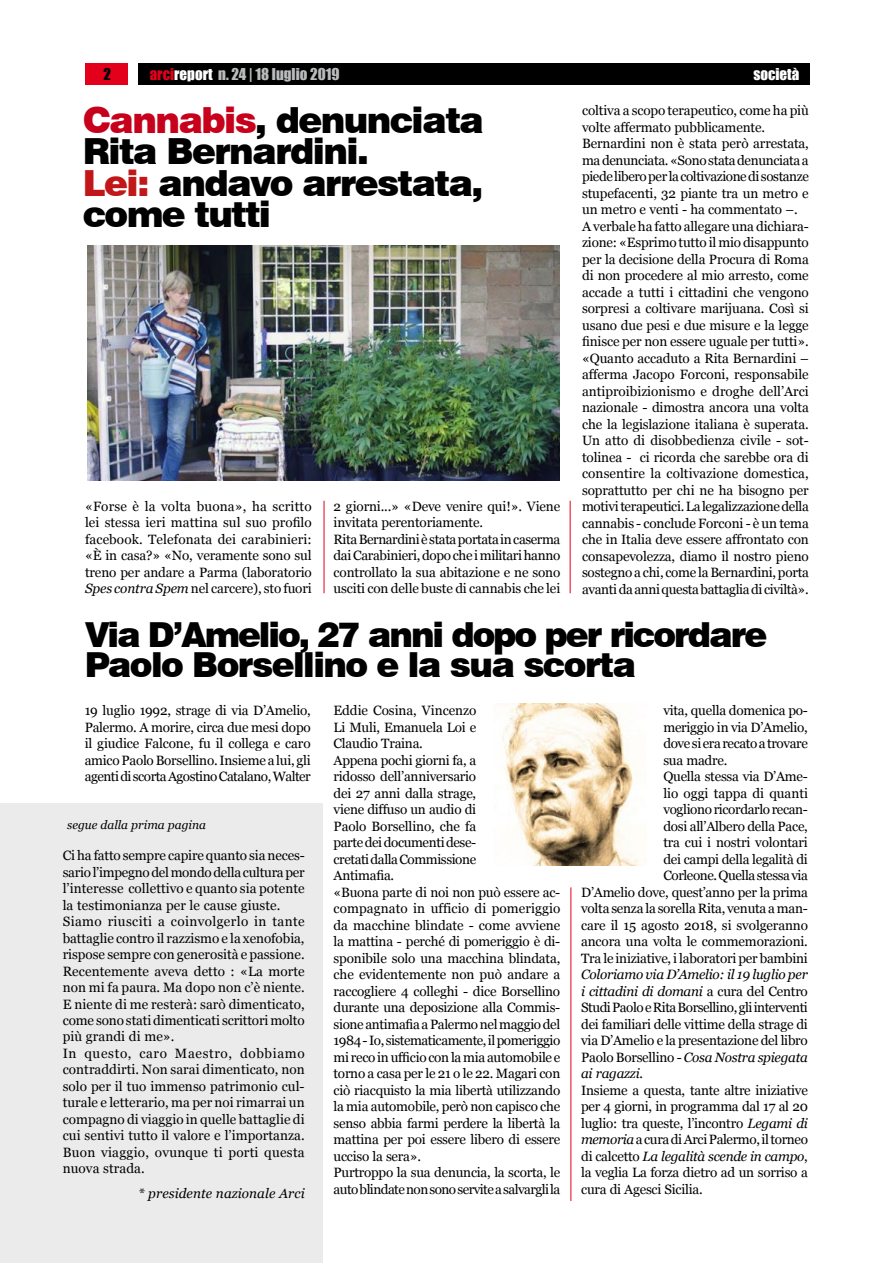
<style>
.page{position:relative;width:893px;height:1263px;background:#fff}
.page>*{position:absolute;margin:0;border:0;box-sizing:border-box;transform-origin:0 0}
.t1{font:900 36px/31.5px "Swiss 721 BT";letter-spacing:-.045em;color:#000}
.t2{font:900 34.5px/30px "Swiss 721 BT";letter-spacing:-.06em;color:#000}
.t3{font:15px "Impact";color:#b9bbbc}
.t4{font:15px "Impact";color:#fff}
.t5{font:15px "Impact";color:#000}
.t6{font:13.5px/16.5px "Georgia";letter-spacing:-.01em;color:#000;text-align:justify}
.t7{font:13.5px "Georgia";letter-spacing:-.03em;color:#000}
.t8{font:italic 13.5px "Georgia";letter-spacing:.005em;color:#000}
.t9{font:italic 12px "Georgia";color:#000}
.s1{color:#e2001a}
.s2{color:#fff}
.s3{color:#c7001c}
.s4{color:#c11718}
.s5{font-style:italic}
</style>
<div class="page">
<div style="left:138px;top:64px;width:672px;height:21px;background:#000"></div>
<div style="left:85px;top:64px;width:43px;height:21px;background:#e2001a"></div>
<div style="left:0;top:804px;width:322px;height:459px;background:#ebebec"></div>
<hr style="left:324px;top:501px;width:1px;height:92px;background:#e2001a">
<hr style="left:570px;top:887px;width:1px;height:314px;background:#e2001a">
<img style="left:88px;top:246px;width:472px;height:234px">
<hr style="left:570px;top:501px;width:1px;height:92px;background:#e2001a">
<img style="left:498px;top:704px;width:141px;height:161px">
<p class="t5" style="left:104px;top:62px;width:9px">2</p>
<p class="t3" style="left:150px;top:62px;width:191px"><span class="s1">arci</span><span class="s2">report</span> n. 24 | 18 luglio 2019</p>
<p class="t4" style="left:753px;top:62px;width:48px">società</p>
<h1 class="t1" style="left:83px;top:104px;width:403px"><span class="s3">Cannabis</span>, denunciata<br>Rita Bernardini.<br><span class="s4">Lei:</span> andavo arrestata, come tutti</h1>
<p class="t6" style="left:582px;top:103px;width:228px;text-align:left">coltiva a scopo terapeutico, come ha più volte affermato pubblicamente.<br>Bernardini non è stata però arrestata, ma denunciata. «Sono stata denunciata a piede libero per la coltivazione di sostanze stupefacenti, 32 piante tra un metro e un metro e venti - ha commentato –.<br>A verbale ha fatto allegare una dichiara&shy;zione: «Esprimo tutto il mio disappunto per la decisione della Procura di Roma di non procedere al mio arresto, come accade a tutti i cittadini che vengono sorpresi a coltivare marijuana. Così si usano due pesi e due misure e la legge finisce per non essere uguale per tutti». «Quanto accaduto a Rita Bernardini – afferma Jacopo Forconi, responsabile antiproibizionismo e droghe dell’Arci nazionale - dimostra ancora una volta che la legislazione italiana è superata.<br>Un atto di disobbedienza civile - sot&shy;tolinea - ci ricorda che sarebbe ora di consentire la coltivazione domestica, soprattutto per chi ne ha bisogno per motivi terapeutici. La legalizzazione della cannabis - conclude Forconi - è un tema che in Italia deve essere affrontato con consapevolezza, diamo il nostro pieno sostegno a chi, come la Bernardini, porta avanti da anni questa battaglia di civiltà».</p>
<h2 class="t2" style="left:85px;top:619px;width:684px">Via D’Amelio, 27 anni dopo per ricordare<br>Paolo Borsellino e la sua scorta</h2>
<p class="t6" style="left:85px;top:703px;width:228px">19 luglio 1992, strage di via D’Amelio, Palermo. A morire, circa due mesi dopo il giudice Falcone, fu il collega e caro amico Paolo Borsellino. Insieme a lui, gli agenti di scorta Agostino Catalano, Walter</p>
<p class="t6" style="left:334px;top:703px;width:228px;text-align:left">Eddie Cosina, Vincenzo<br>Li Muli, Emanuela Loi e<br>Claudio Traina.<br>Appena pochi giorni fa, a<br>ridosso dell’anniversario<br>dei 27 anni dalla strage,<br>viene diffuso un audio di<br>Paolo Borsellino, che fa<br>parte dei documenti dese-<br>cretati dalla Commissione<br>Antimafia.<br>«Buona parte di noi non può essere ac&shy;compagnato in ufficio di pomeriggio da macchine blindate - come avviene la mattina - perché di pomeriggio è di&shy;sponibile solo una macchina blindata, che evidentemente non può andare a raccogliere 4 colleghi - dice Borsellino durante una deposizione alla Commis&shy;sione antimafia a Palermo nel maggio del<br>1984 - Io, sistematicamente, il pomeriggio mi reco in ufficio con la mia automobile e torno a casa per le 21 o le 22. Magari con ciò riacquisto la mia libertà utilizzando la mia automobile, però non capisco che senso abbia farmi perdere la libertà la mattina per poi essere libero di essere ucciso la sera».<br>Purtroppo la sua denuncia, la scorta, le auto blindate non sono servite a salvargli la</p>
<p class="t6" style="left:85px;top:498px;width:228px">«Forse è la volta buona», ha scritto lei stessa ieri mattina sul suo profilo facebook. Telefonata dei carabinieri: «È in casa?» «No, veramente sono sul treno per andare a Parma (laboratorio <span class="s5">Spes contra Spem</span> nel carcere), sto fuori</p>
<p class="t6" style="left:334px;top:498px;width:228px;text-align:left">2 giorni...» «Deve venire qui!». Viene invitata perentoriamente.<br>Rita Bernardini è stata portata in caserma dai Carabinieri, dopo che i militari hanno controllato la sua abitazione e ne sono usciti con delle buste di cannabis che lei</p>
<p class="t6" style="left:663px;top:703px;width:146px">vita, quella domenica po-</p>
<p class="t6" style="left:663px;top:719px;width:146px">meriggio in via D’Amelio,</p>
<p class="t7" style="left:663px;top:735px;width:146px">dove si era recato a trovare</p>
<p class="t6" style="left:663px;top:752px;width:65px">sua madre.</p>
<p class="t6" style="left:663px;top:769px;width:146px">Quella stessa via D’Ame-</p>
<p class="t6" style="left:663px;top:785px;width:146px">lio oggi tappa di quanti</p>
<p class="t6" style="left:663px;top:802px;width:146px">vogliono ricordarlo recan-</p>
<p class="t6" style="left:663px;top:818px;width:146px">dosi all’Albero della Pace,</p>
<p class="t6" style="left:663px;top:835px;width:146px">tra cui i nostri volontari</p>
<p class="t6" style="left:663px;top:851px;width:146px">dei campi della legalità di</p>
<p class="t7" style="left:663px;top:867px;width:146px">Corleone. Quella stessa via</p>
<p class="t6" style="left:581px;top:884px;width:228px">D’Amelio dove, quest’anno per la prima</p>
<p class="t6" style="left:581px;top:901px;width:228px">volta senza la sorella Rita, venuta a man-</p>
<p class="t6" style="left:581px;top:917px;width:228px">care il 15 agosto 2018, si svolgeranno</p>
<p class="t6" style="left:581px;top:934px;width:228px">ancora una volta le commemorazioni.</p>
<p class="t6" style="left:581px;top:950px;width:228px">Tra le iniziative, i laboratori per bambini</p>
<p class="t6" style="left:581px;top:967px;width:228px"><span class="s5">Coloriamo via D’Amelio: il 19 luglio per i cittadini di domani</span> a cura del Centro Studi Paolo e Rita Borsellino, gli interventi dei familiari delle vittime della strage di via D’Amelio e la presentazione del libro Paolo Borsellino - <span class="s5">Cosa Nostra spiegata ai ragazzi.</span></p>
<p class="t6" style="left:581px;top:1082px;width:228px">Insieme a questa, tante altre iniziative per 4 giorni, in programma dal 17 al 20 luglio: tra queste, l’incontro <span class="s5">Legami di memoria</span> a cura di Arci Palermo, il torneo di calcetto <span class="s5">La legalità scende in campo</span>, la veglia La forza dietro ad un sorriso a cura di Agesci Sicilia.</p>
<p class="t9" style="left:67px;top:817px;width:140px">segue dalla prima pagina</p>
<p class="t6" style="left:63px;top:847px;width:244px;text-align:left">Ci ha fatto sempre capire quanto sia neces&shy;sario l’impegno del mondo della cultura per l’interesse collettivo e quanto sia potente la testimonianza per le cause giuste.<br>Siamo riusciti a coinvolgerlo in tante battaglie contro il razzismo e la xenofobia, rispose sempre con generosità e passione.<br>Recentemente aveva detto : «La morte non mi fa paura. Ma dopo non c’è niente.<br>E niente di me resterà: sarò dimenticato, come sono stati dimenticati scrittori molto più grandi di me».<br>In questo, caro Maestro, dobbiamo contraddirti. Non sarai dimenticato, non solo per il tuo immenso patrimonio cul&shy;turale e letterario, ma per noi rimarrai un compagno di viaggio in quelle battaglie di cui sentivi tutto il valore e l’importanza.<br>Buon viaggio, ovunque ti porti questa nuova strada.</p>
<p class="t8" style="left:138px;top:1185px;width:168px">* presidente nazionale Arci</p>
</div>
